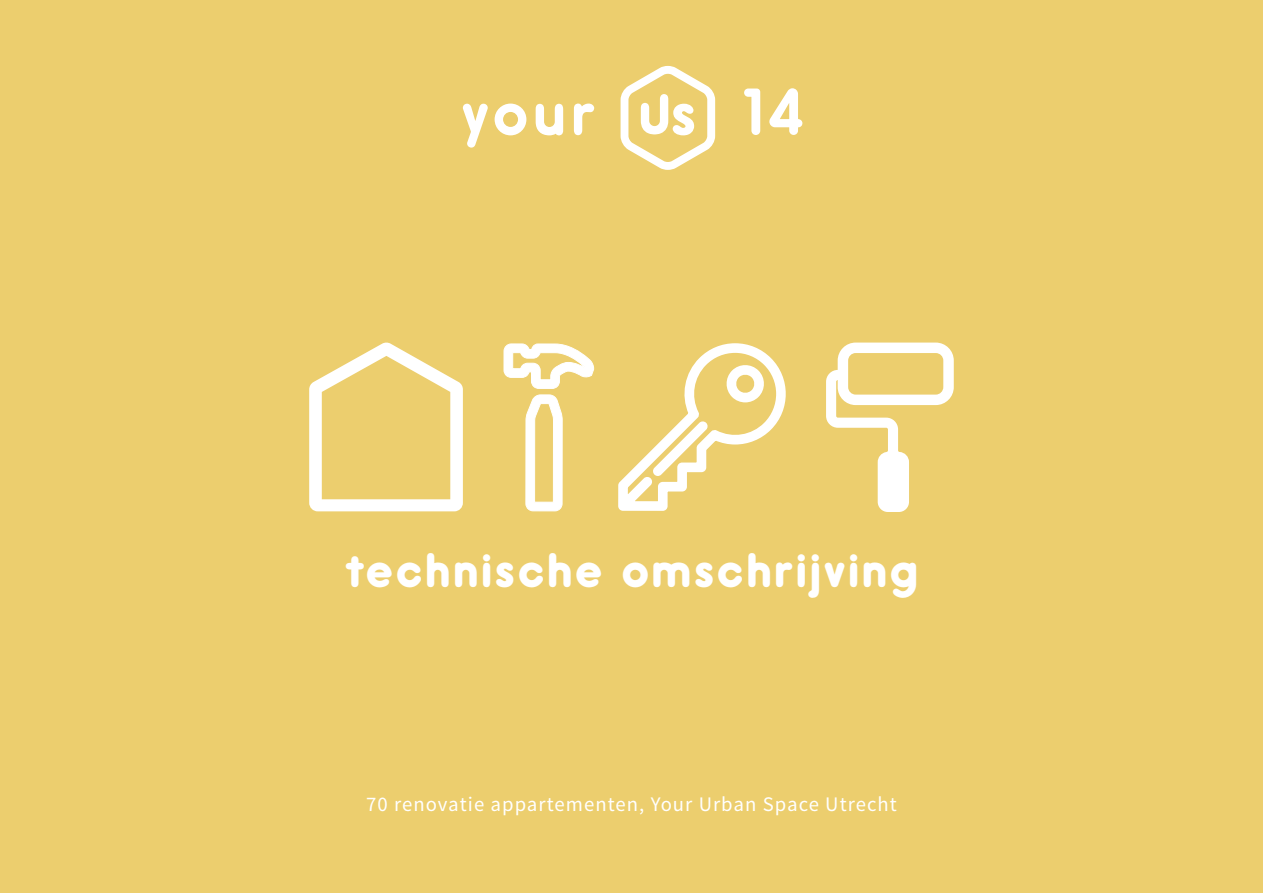
<style>
.page{position:relative;width:1263px;height:893px;background:#ecce6e}
.page>*{position:absolute;margin:0;border:0;box-sizing:border-box;transform-origin:0 0}
.t1{font:61.65px "Hiruko Pro";color:#fff}
.t2{font:700 48.3px "Hiruko Pro";letter-spacing:.05em;color:#fff}
.t3{font:20.7px "Source Sans Pro";letter-spacing:.05em;color:#fff}
</style>
<div class="page">
<svg style="left:620px;top:66px;width:95px;height:104px"></svg>
<svg style="left:744px;top:89px;width:16px;height:46px"></svg>
<svg style="left:769px;top:88px;width:33px;height:47px"></svg>
<svg style="left:504px;top:343px;width:90px;height:168px"></svg>
<svg style="left:826px;top:343px;width:128px;height:169px"></svg>
<svg style="left:309px;top:342px;width:154px;height:169px"></svg>
<svg style="left:618px;top:343px;width:168px;height:168px"></svg>
<h1 class="t1" style="left:461px;top:75px;width:136px">your</h1>
<h2 class="t2" style="left:345px;top:539px;width:574px">technische omschrijving</h2>
<p class="t3" style="left:366px;top:792px;width:532px">70 renovatie appartementen, Your Urban Space Utrecht</p>
</div>
